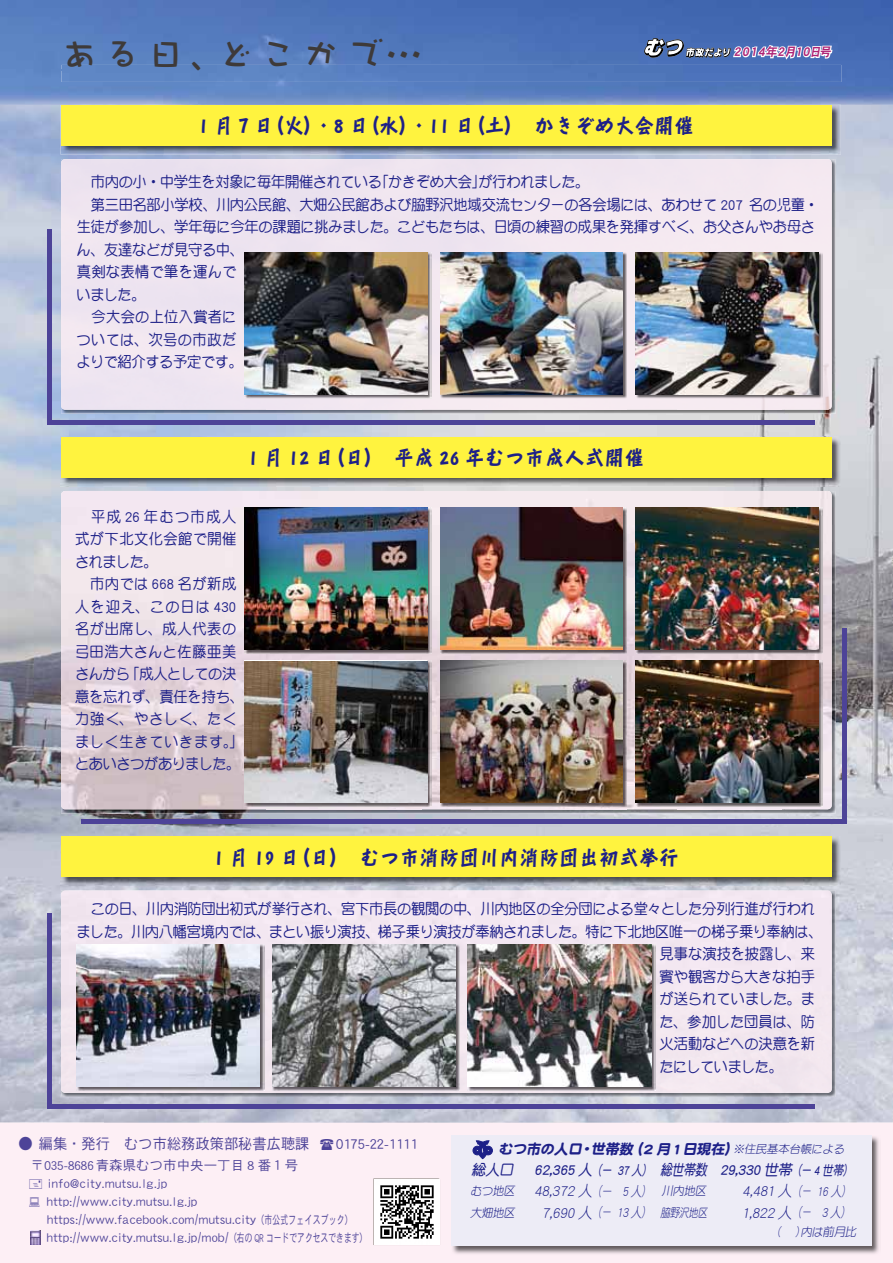
<style>
.page{position:relative;width:893px;height:1263px;background:#fff}
.page>*{position:absolute;margin:0;border:0;box-sizing:border-box;transform-origin:0 0}
.t1{font:37.5px "DF Craft Yu Std W7";letter-spacing:.15em;color:#3e3a39}
.t2{font:21px "DF Kaku Pop Std W7";color:#1d2088;scale:.95 1}
.t3{font:15px/22.5px "DF Maru Gothic Std W5";letter-spacing:-.015em;color:#1d2088;scale:.95 1}
.t4{font:15px/22.5px "DF Maru Gothic Std W5";letter-spacing:.03em;color:#1d2088;scale:.95 1}
.t5{font:italic 15px "DF Maru Gothic Std W3";color:#1d2088;scale:.95 1}
.t6{font:italic 15px "DF Maru Gothic Std W7";color:#1d2088;scale:.95 1}
.t7{font:15px "DFHS Gothic Std W3";color:#4d4398;scale:.95 1}
.t8{font:15px "DF Maru Gothic Std W5";letter-spacing:.005em;color:#1d2088;scale:.95 1}
.t9{font:15px "DF Maru Gothic Std W5";letter-spacing:-.035em;color:#1d2088;scale:.95 1}
.t10{font:italic 14.25px "DF Maru Gothic Std W9";color:#1d2088}
.t11{font:13.5px/18.1px "DFHS Gothic Std W3";letter-spacing:.03em;color:#4d4398;scale:.95 1}
.t12{font:italic 12px "DF Maru Gothic Std W3";color:#1d2088;scale:.95 1}
.t13{font:italic 12px "DFHS Gothic Std W7";color:#ad2375;scale:.95 1}
.s1{font-size:12px}
.s2{font-family:"DF Maru Gothic Std W3";font-size:11.4px}
.s3{font-size:13.5px}
.s4{font-size:15px}
</style>
<div class="page">
<img style="left:0;top:212px;width:104px;height:911px">
<img style="left:789px;top:212px;width:104px;height:911px">
<img style="left:104px;top:414px;width:685px;height:77px">
<img style="left:104px;top:813px;width:685px;height:77px">
<img style="left:104px;top:1097px;width:685px;height:26px">
<div style="left:0;top:1123px;width:893px;height:140px;background:#fdeff5"></div>
<img style="left:373px;top:1178px;width:67px;height:67px">
<img style="left:451px;top:1135px;width:429px;height:120px">
<div style="left:452px;top:1135px;width:420px;height:111px;background:#edecf6"></div>
<svg style="left:473px;top:1141px;width:19px;height:17px"></svg>
<img style="left:785px;top:491px;width:51px;height:322px">
<img style="left:61px;top:809px;width:724px;height:4px">
<img style="left:61px;top:491px;width:205px;height:318px">
<div style="left:266px;top:491px;width:566px;height:52px;background:#f5eaee"></div>
<img style="left:421px;top:543px;width:51px;height:266px">
<img style="left:627px;top:543px;width:51px;height:266px">
<img style="left:781px;top:543px;width:51px;height:266px">
<img style="left:472px;top:807px;width:155px;height:2px">
<hr style="left:843px;top:628px;width:4px;height:195px;background:#4d4398">
<hr style="left:81px;top:819px;width:766px;height:4px;background:#4d4398">
<img style="left:60px;top:105px;width:781px;height:49px">
<div style="left:61px;top:105px;width:771px;height:41px;background:#fff33f"></div>
<hr style="left:47px;top:229px;width:4px;height:195px;background:#4d4398">
<hr style="left:50px;top:420px;width:765px;height:4px;background:#4d4398">
<img style="left:785px;top:159px;width:51px;height:255px">
<img style="left:61px;top:410px;width:724px;height:4px">
<div style="left:61px;top:159px;width:205px;height:251px;background:#eee4f0"></div>
<div style="left:266px;top:159px;width:566px;height:100px;background:#f1e6f0"></div>
<img style="left:421px;top:259px;width:51px;height:151px">
<img style="left:627px;top:259px;width:51px;height:151px">
<img style="left:781px;top:259px;width:51px;height:151px">
<img style="left:678px;top:398px;width:103px;height:12px">
<img style="left:60px;top:437px;width:781px;height:49px">
<div style="left:61px;top:437px;width:771px;height:40px;background:#fff33f"></div>
<img style="left:636px;top:660px;width:186px;height:147px">
<img style="left:636px;top:660px;width:182px;height:142px">
<img style="left:440px;top:507px;width:187px;height:147px">
<img style="left:440px;top:507px;width:183px;height:142px">
<img style="left:0;top:0;width:893px;height:105px">
<img style="left:61px;top:65px;width:780px;height:17px">
<svg style="left:644px;top:15px;width:190px;height:47px;background:#5d7cb6"></svg>
<img style="left:60px;top:836px;width:781px;height:50px">
<div style="left:61px;top:836px;width:771px;height:41px;background:#fff33f"></div>
<hr style="left:47px;top:913px;width:4px;height:196px;background:#4d4398">
<hr style="left:50px;top:1105px;width:765px;height:4px;background:#4d4398">
<img style="left:785px;top:891px;width:51px;height:206px">
<img style="left:61px;top:1093px;width:724px;height:4px">
<div style="left:61px;top:890px;width:771px;height:101px;background:#f3e7f1"></div>
<img style="left:61px;top:991px;width:51px;height:102px">
<img style="left:215px;top:991px;width:103px;height:102px">
<img style="left:421px;top:991px;width:51px;height:102px">
<div style="left:627px;top:991px;width:205px;height:102px;background:#f3e7ef"></div>
<img style="left:272px;top:944px;width:188px;height:146px">
<img style="left:272px;top:944px;width:183px;height:142px">
<img style="left:77px;top:944px;width:187px;height:146px">
<img style="left:77px;top:944px;width:183px;height:142px">
<img style="left:245px;top:660px;width:186px;height:147px">
<img style="left:245px;top:661px;width:182px;height:141px">
<img style="left:440px;top:660px;width:187px;height:147px">
<img style="left:440px;top:660px;width:183px;height:142px">
<img style="left:636px;top:507px;width:186px;height:147px">
<img style="left:636px;top:507px;width:182px;height:142px">
<img style="left:245px;top:507px;width:186px;height:147px">
<img style="left:245px;top:507px;width:182px;height:142px">
<img style="left:245px;top:252px;width:186px;height:146px">
<img style="left:245px;top:252px;width:182px;height:142px">
<img style="left:636px;top:252px;width:186px;height:146px">
<img style="left:636px;top:252px;width:182px;height:142px">
<img style="left:440px;top:252px;width:187px;height:146px">
<img style="left:440px;top:252px;width:183px;height:142px">
<img style="left:468px;top:944px;width:187px;height:146px">
<img style="left:468px;top:944px;width:183px;height:142px">
<img style="left:31px;top:1230px;width:9px;height:15px">
<svg style="left:320px;top:1138px;width:13px;height:11px"></svg>
<svg style="left:30px;top:1179px;width:12px;height:10px"></svg>
<svg style="left:30px;top:1197px;width:9px;height:10px"></svg>
<p class="t1" style="left:61px;top:34px;width:363px">ある日、どこかで…</p>
<p class="t13" style="left:731px;top:45px;width:109px">２０１４年２月１０日号</p>
<p class="t2" style="left:199px;top:114px;width:523px">1 月７日（火）・8 日（水）・11 日（土）　かきぞめ大会開催</p>
<p class="t3" style="left:77px;top:170px;width:783px">　市内の小・中学生を対象に毎年開催されている「かきぞめ大会」が行われました。<br>　第三田名部小学校、川内公民館、大畑公民館および脇野沢地域交流センターの各会場には、あわせて 207 名の児童・生徒が参加し、学年毎に今年の課題に挑みました。こどもたちは、日頃の練習の成果を発揮すべく、お父さんやお母さん、友達などが見守る中、<br>真剣な表情で筆を運んで<br>いました。<br>　今大会の上位入賞者に<br>ついては、次号の市政だ<br>よりで紹介する予定です。</p>
<p class="t2" style="left:248px;top:446px;width:419px">1 月 12 日（日）　平成 26 年むつ市成人式開催</p>
<p class="t4" style="left:75px;top:505px;width:179px">　平成 26 年むつ市成人式が下北文化会館で開催されました。<br>　市内では 668 名が新成人を迎え、この日は 430名が出席し、成人代表の弓田浩大さんと佐藤亜美さんから「成人としての決意を忘れず、責任を持ち、力強く、やさしく、たくましく生きていきます。」とあいさつがありました。</p>
<p class="t2" style="left:214px;top:846px;width:491px">1 月 19 日（日）　むつ市消防団川内消防団出初式挙行</p>
<p class="t3" style="left:77px;top:897px;width:779px">　この日、川内消防団出初式が挙行され、宮下市長の観閲の中、川内地区の全分団による堂々とした分列行進が行われ</p>
<p class="t3" style="left:77px;top:920px;width:787px">ました。川内八幡宮境内では、まとい振り演技、梯子乗り演技が奉納されました。特に下北地区唯一の梯子乗り奉納は、</p>
<p class="t3" style="left:659px;top:942px;width:165px">見事な演技を披露し、来</p>
<p class="t3" style="left:659px;top:965px;width:165px">賓や観客から大きな拍手</p>
<p class="t3" style="left:659px;top:987px;width:165px">が送られていました。ま</p>
<p class="t8" style="left:659px;top:1013px;width:165px">た、参加した団員は、防</p>
<p class="t3" style="left:659px;top:1032px;width:165px">火活動などへの決意を新</p>
<p class="t9" style="left:659px;top:1058px;width:132px">たにしていました。</p>
<p class="t7" style="left:19px;top:1136px;width:308px">● 編集・発行　むつ市総務政策部秘書広聴課</p>
<p class="t7" style="left:336px;top:1136px;width:87px">0175-22-1111</p>
<p class="t11" style="left:47px;top:1155px;width:339px;text-indent:-16px">〒035-8686青森県むつ市中央一丁目 8 番１号info@city.mutsu.lg.jp<br>http://www.city.mutsu.lg.jp https://www.facebook.com/mutsu.city<span class="s1">（市公式フェイスブック）</span>http://www.city.mutsu.lg.jp/mob/<span class="s1">（右の QR コードでアクセスできます）</span></p>
<p class="t10" style="left:498px;top:1141px;width:350px">むつ市の人口・世帯数 （ 2 月1日現在）<span class="s2">※住民基本台帳による</span></p>
<p class="t6" style="left:471px;top:1162px;width:407px">総人口 62,365 人<span class="s3">（ー 37 人）</span>総世帯数 29,330 世帯<span class="s3">（ー 4 世帯）</span></p>
<p class="t12" style="left:470px;top:1184px;width:252px">むつ地区 <span class="s4">48,372 人</span><span class="s3">（ー 5 人）</span> 川内地区</p>
<p class="t5" style="left:742px;top:1183px;width:120px">4,481 人<span class="s3">（－ 16 人）</span></p>
<p class="t12" style="left:470px;top:1206px;width:51px">大畑地区</p>
<p class="t5" style="left:542px;top:1204px;width:178px">7,690 人<span class="s3">（－ 13 人）</span><span class="s1">脇野沢地区</span></p>
<p class="t5" style="left:742px;top:1204px;width:119px">1,822 人<span class="s3">（－ 3 人）</span></p>
<p class="t12" style="left:769px;top:1225px;width:95px">（　 ）内は前月比</p>
</div>
